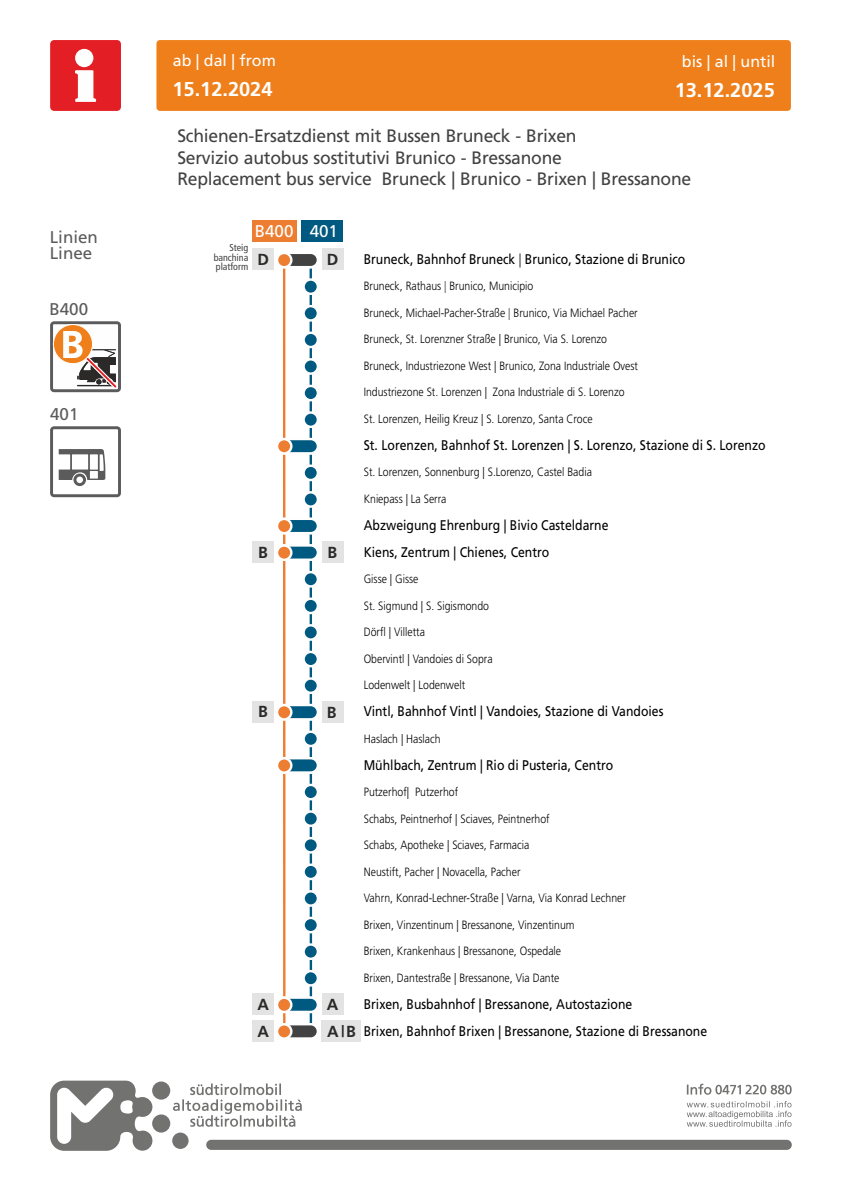
<style>
.page{position:relative;width:842px;height:1191px;background:#fff}
.page>*{position:absolute;margin:0;border:0;box-sizing:border-box;transform-origin:0 0}
.t1{font:700 38.5px "Frutiger";color:#fefefe}
.t2{font:700 20px "Frutiger";color:#fefefe}
.t3{font:18px/21.3px "Frutiger";letter-spacing:-.015em;color:#434242}
.t4{font:17px/16.1px "Frutiger";color:#5b5b5b}
.t5{font:17px "Frutiger";color:#fff}
.t6{font:16px "Frutiger";color:#fefefe}
.t7{font:700 16px "Frutiger";color:#2b2a29}
.t8{font:14px/27px "Frutiger";color:#000;scale:.87 1}
.t9{font:300 12px "Frutiger";color:#000;scale:.87 1}
.t10{font:condensed 10px/9.4px "Frutiger";color:#434242;text-align:justify}
.s1{color:#434242}
</style>
<div class="page">
<div style="left:252px;top:249px;width:22px;height:21px;background:#e3e3e3"></div>
<div style="left:322px;top:249px;width:21px;height:21px;background:#e3e3e3"></div>
<div style="left:252px;top:541px;width:22px;height:22px;background:#e3e3e3"></div>
<div style="left:322px;top:541px;width:21px;height:22px;background:#e3e3e3"></div>
<div style="left:252px;top:701px;width:22px;height:21px;background:#e3e3e3"></div>
<div style="left:322px;top:701px;width:21px;height:21px;background:#e3e3e3"></div>
<div style="left:252px;top:993px;width:22px;height:22px;background:#e3e3e3"></div>
<div style="left:322px;top:993px;width:21px;height:22px;background:#e3e3e3"></div>
<div style="left:252px;top:1020px;width:22px;height:21px;background:#e3e3e3"></div>
<div style="left:322px;top:1020px;width:39px;height:21px;background:#e3e3e3"></div>
<div style="left:206px;top:1139px;width:586px;height:10px;background:#727271;border-radius:5px"></div>
<svg style="left:50px;top:1080px;width:252px;height:70px"></svg>
<svg style="left:687px;top:1101px;width:105px;height:25px"></svg>
<svg style="left:687px;top:1083px;width:105px;height:11px"></svg>
<svg style="left:50px;top:40px;width:71px;height:71px;background:#e74247"></svg>
<div style="left:156px;top:40px;width:635px;height:71px;background:#ef7f1a;border-radius:4px"></div>
<svg style="left:50px;top:426px;width:71px;height:71px"></svg>
<svg style="left:50px;top:321px;width:71px;height:71px"></svg>
<div style="left:53px;top:324px;width:40px;height:40px;background:#ef7f1a;border:1px solid #fefefe;border-radius:50%"></div>
<svg style="left:309px;top:268px;width:4px;height:755px"></svg>
<svg style="left:283px;top:268px;width:3px;height:755px;background:#f0975a"></svg>
<svg style="left:302px;top:278px;width:17px;height:17px"></svg>
<svg style="left:302px;top:491px;width:17px;height:17px"></svg>
<svg style="left:302px;top:916px;width:17px;height:17px"></svg>
<svg style="left:302px;top:385px;width:17px;height:16px"></svg>
<svg style="left:302px;top:810px;width:17px;height:17px"></svg>
<svg style="left:302px;top:597px;width:17px;height:17px"></svg>
<svg style="left:302px;top:331px;width:17px;height:17px"></svg>
<svg style="left:302px;top:970px;width:17px;height:16px"></svg>
<svg style="left:302px;top:863px;width:17px;height:17px"></svg>
<svg style="left:302px;top:650px;width:17px;height:17px"></svg>
<svg style="left:302px;top:305px;width:17px;height:17px"></svg>
<svg style="left:302px;top:730px;width:17px;height:17px"></svg>
<svg style="left:302px;top:943px;width:17px;height:17px"></svg>
<svg style="left:302px;top:411px;width:17px;height:17px"></svg>
<svg style="left:302px;top:837px;width:17px;height:16px"></svg>
<svg style="left:302px;top:624px;width:17px;height:17px"></svg>
<svg style="left:302px;top:358px;width:17px;height:17px"></svg>
<svg style="left:302px;top:783px;width:17px;height:17px"></svg>
<svg style="left:302px;top:571px;width:17px;height:16px"></svg>
<svg style="left:302px;top:464px;width:17px;height:17px"></svg>
<svg style="left:302px;top:890px;width:17px;height:16px"></svg>
<svg style="left:302px;top:677px;width:17px;height:17px"></svg>
<div style="left:302px;top:220px;width:41px;height:21px;background:#005980"></div>
<div style="left:252px;top:220px;width:45px;height:21px;background:#ed7d31"></div>
<div style="left:276px;top:438px;width:43px;height:16px;background:#005980;border:2px solid #fefefe;border-radius:7px"></div>
<div style="left:276px;top:517px;width:43px;height:17px;background:#005980;border:2px solid #fefefe;border-radius:7px"></div>
<div style="left:276px;top:544px;width:43px;height:17px;background:#005980;border:2px solid #fefefe;border-radius:7px"></div>
<div style="left:276px;top:704px;width:43px;height:16px;background:#005980;border:2px solid #fefefe;border-radius:7px"></div>
<div style="left:276px;top:252px;width:43px;height:16px;background:#434242;border:2px solid #fefefe;border-radius:7px"></div>
<div style="left:276px;top:1023px;width:43px;height:16px;background:#434242;border:2px solid #fefefe;border-radius:7px"></div>
<div style="left:276px;top:757px;width:43px;height:16px;background:#005980;border:2px solid #fefefe;border-radius:7px"></div>
<div style="left:276px;top:996px;width:43px;height:17px;background:#005980;border:2px solid #fefefe;border-radius:7px"></div>
<svg style="left:276px;top:996px;width:16px;height:17px"></svg>
<div style="left:276px;top:704px;width:16px;height:16px;background:#ed7d31;border:2px solid #fefefe;border-radius:50%"></div>
<div style="left:276px;top:252px;width:16px;height:16px;background:#ed7d31;border:2px solid #fefefe;border-radius:50%"></div>
<div style="left:276px;top:1023px;width:16px;height:16px;background:#ed7d31;border:2px solid #fefefe;border-radius:50%"></div>
<svg style="left:276px;top:757px;width:16px;height:17px"></svg>
<svg style="left:276px;top:544px;width:16px;height:17px"></svg>
<div style="left:276px;top:518px;width:16px;height:16px;background:#ed7d31;border:2px solid #fefefe;border-radius:50%"></div>
<div style="left:276px;top:438px;width:16px;height:16px;background:#ed7d31;border:2px solid #fefefe;border-radius:50%"></div>
<h3 class="t4" style="left:50px;top:230px;width:50px">Linien<br>Linee</h3>
<h3 class="t4" style="left:49px;top:303px;width:40px">B400</h3>
<h1 class="t1" style="left:60px;top:329px;width:25px">B</h1>
<h3 class="t4" style="left:50px;top:408px;width:30px">401</h3>
<h3 class="t6" style="left:173px;top:54px;width:105px">ab | dal | from</h3>
<h3 class="t6" style="left:682px;top:55px;width:95px">bis | al | until</h3>
<h2 class="t2" style="left:172px;top:81px;width:102px">15.12.2024</h2>
<h2 class="t2" style="left:675px;top:82px;width:102px">13.12.2025</h2>
<h3 class="t3" style="left:177px;top:127px;width:515px">Schienen-Ersatzdienst mit Bussen Bruneck - Brixen<br>Servizio autobus sostitutivi Brunico - Bressanone<br>Replacement bus service Bruneck | Brunico - Brixen | Bressanone</h3>
<p class="t10" style="left:214px;top:244px;width:36px;text-indent:16px">Steig banchina platform</p>
<h3 class="t5" style="left:255px;top:224px;width:85px">B400 401</h3>
<h3 class="t7" style="left:257px;top:253px;width:13px">D</h3>
<h3 class="t7" style="left:327px;top:253px;width:13px">D</h3>
<h3 class="t7" style="left:258px;top:545px;width:11px">B</h3>
<h3 class="t7" style="left:327px;top:545px;width:11px">B</h3>
<h3 class="t7" style="left:258px;top:705px;width:11px">B</h3>
<h3 class="t7" style="left:327px;top:705px;width:11px">B</h3>
<h3 class="t7" style="left:257px;top:998px;width:13px">A</h3>
<h3 class="t7" style="left:327px;top:998px;width:13px">A</h3>
<h3 class="t7" style="left:257px;top:1024px;width:13px">A</h3>
<h3 class="t7" style="left:327px;top:1024px;width:30px">A| B</h3>
<p class="t8" style="left:364px;top:247px;width:371px">Bruneck, Bahnhof Bruneck <span class="s1">|</span> Brunico, Stazione di Brunico</p>
<p class="t9" style="left:364px;top:281px;width:196px">Bruneck, Rathaus <span class="s1">|</span> Brunico, Municipio</p>
<p class="t9" style="left:364px;top:308px;width:316px">Bruneck, Michael-Pacher-Straße <span class="s1">|</span> Brunico, Via Michael Pacher</p>
<p class="t9" style="left:364px;top:334px;width:281px">Bruneck, St. Lorenzner Straße | Brunico, Via S. Lorenzo</p>
<p class="t9" style="left:364px;top:361px;width:317px">Bruneck, Industriezone West | Brunico, Zona Industriale Ovest</p>
<p class="t9" style="left:364px;top:387px;width:301px">Industriezone St. Lorenzen | Zona Industriale di S. Lorenzo</p>
<p class="t9" style="left:364px;top:414px;width:265px">St. Lorenzen, Heilig Kreuz | S. Lorenzo, Santa Croce</p>
<p class="t8" style="left:364px;top:433px;width:463px">St. Lorenzen, Bahnhof St. Lorenzen | S. Lorenzo, Stazione di S. Lorenzo</p>
<p class="t9" style="left:364px;top:467px;width:264px">St. Lorenzen, Sonnenburg | S.Lorenzo, Castel Badia</p>
<p class="t9" style="left:364px;top:494px;width:97px">Kniepass | La Serra</p>
<p class="t8" style="left:364px;top:513px;width:283px">Abzweigung Ehrenburg | Bivio Casteldarne<br>Kiens, Zentrum | Chienes, Centro</p>
<p class="t9" style="left:364px;top:574px;width:64px">Gisse | Gisse</p>
<p class="t9" style="left:364px;top:600px;width:146px">St. Sigmund | S. Sigismondo</p>
<p class="t9" style="left:364px;top:627px;width:72px">Dörfl | Villetta</p>
<p class="t9" style="left:364px;top:653px;width:150px">Obervintl | Vandoies di Sopra</p>
<p class="t9" style="left:364px;top:680px;width:118px">Lodenwelt | Lodenwelt</p>
<p class="t8" style="left:364px;top:699px;width:346px">Vintl, Bahnhof Vintl | Vandoies, Stazione di Vandoies</p>
<p class="t9" style="left:364px;top:733px;width:90px">Haslach | Haslach</p>
<p class="t8" style="left:364px;top:752px;width:288px">Mühlbach, Zentrum | Rio di Pusteria, Centro</p>
<p class="t9" style="left:364px;top:787px;width:110px">Putzerhof| Putzerhof</p>
<p class="t9" style="left:364px;top:813px;width:215px">Schabs, Peintnerhof | Sciaves, Peintnerhof</p>
<p class="t9" style="left:364px;top:840px;width:192px">Schabs, Apotheke | Sciaves, Farmacia</p>
<p class="t9" style="left:364px;top:866px;width:182px">Neustift, Pacher | Novacella, Pacher</p>
<p class="t9" style="left:364px;top:893px;width:303px">Vahrn, Konrad-Lechner-Straße | Varna, Via Konrad Lechner</p>
<p class="t9" style="left:364px;top:919px;width:244px">Brixen, Vinzentinum | Bressanone, Vinzentinum</p>
<p class="t9" style="left:364px;top:946px;width:228px">Brixen, Krankenhaus | Bressanone, Ospedale</p>
<p class="t9" style="left:364px;top:972px;width:226px">Brixen, Dantestraße | Bressanone, Via Dante</p>
<p class="t8" style="left:364px;top:991px;width:396px">Brixen, Busbahnhof | Bressanone, Autostazione<br>Brixen, Bahnhof Brixen | Bressanone, Stazione di Bressanone</p>
</div>
